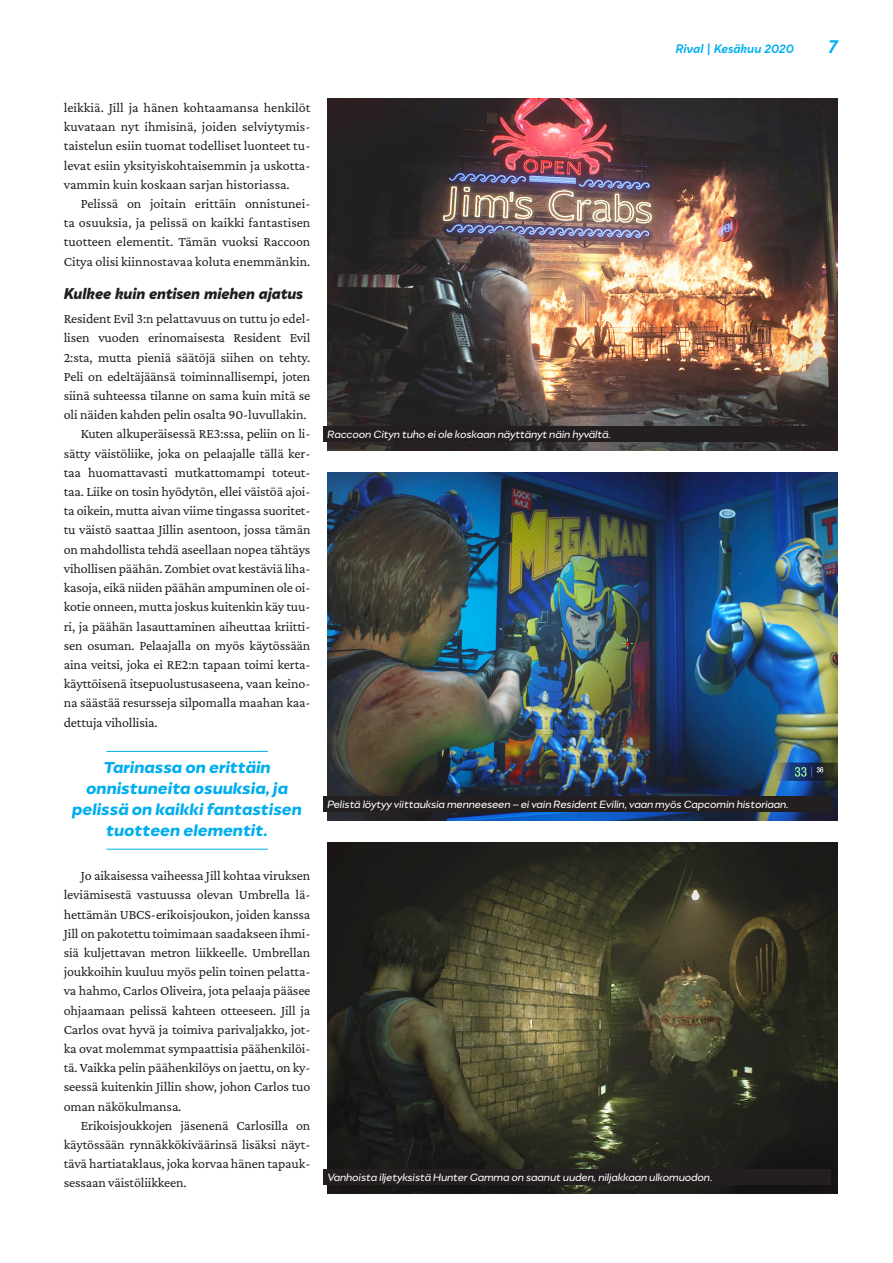
<style>
.page{position:relative;width:893px;height:1263px;background:#fff}
.page>*{position:absolute;margin:0;border:0;box-sizing:border-box;transform-origin:0 0}
.nosto{font:italic 600 18px/21px "Migrena Grotesque";color:#00aeef;text-align:center}
.t1{font:italic 700 18px "Qualion";color:#00aeef}
.väliotsikko{font:italic 800 15px "Qualion";letter-spacing:-.005em;color:#231f20}
.leipä{font:13.95px/19.2px "Crimson Pro";letter-spacing:-.01em;color:#231f20;text-align:justify}
.ensileipä{font:13.95px/19.2px "Crimson Pro";letter-spacing:-.01em;color:#231f20;text-align:justify}
.kuvateksti{font:italic 12px "Migrena Grotesque";letter-spacing:-.01em;color:#fff}
.t2{font:italic 700 12px "Qualion";color:#00aeef}
</style>
<div class="page">
<img style="left:327px;top:472px;width:511px;height:349px">
<div style="left:323px;top:796px;width:508px;height:16px;background:#231f20"></div>
<hr style="left:106px;top:751px;width:162px;height:1px;background:#00aeef">
<hr style="left:106px;top:849px;width:162px;height:1px;background:#00aeef">
<img style="left:327px;top:842px;width:511px;height:352px">
<img style="left:327px;top:99px;width:511px;height:352px">
<div style="left:323px;top:1170px;width:508px;height:15px;background:#231f20"></div>
<div style="left:323px;top:427px;width:508px;height:15px;background:#231f20"></div>
<p class="t2" style="left:675px;top:41px;width:120px">Rival | Kesäkuu 2020</p>
<p class="t1" style="left:828px;top:36px;width:11px">7</p>
<p class="leipä" style="left:64px;top:98px;width:248px">leikkiä. Jill ja hänen kohtaamansa henkilöt kuvataan nyt ihmisinä, joiden selviytymis&shy;taistelun esiin tuomat todelliset luonteet tu&shy;levat esiin yksityiskohtaisemmin ja uskotta&shy;vammin kuin koskaan sarjan historiassa.</p>
<p class="leipä" style="left:64px;top:194px;width:248px;text-indent:17px">Pelissä on joitain erittäin onnistunei&shy;ta osuuksia, ja pelissä on kaikki fantastisen tuotteen elementit. Tämän vuoksi Raccoon Citya olisi kiinnostavaa koluta enemmänkin.</p>
<p class="väliotsikko" style="left:64px;top:285px;width:241px">Kulkee kuin entisen miehen ajatus</p>
<p class="ensileipä" style="left:64px;top:309px;width:248px">Resident Evil 3:n pelattavuus on tuttu jo edel&shy;lisen vuoden erinomaisesta Resident Evil 2:sta, mutta pieniä säätöjä siihen on tehty.<br>Peli on edeltäjäänsä toiminnallisempi, joten siinä suhteessa tilanne on sama kuin mitä se oli näiden kahden pelin osalta 90-luvullakin.</p>
<p class="leipä" style="left:64px;top:424px;width:248px;text-indent:17px">Kuten alkuperäisessä RE3:ssa, peliin on li&shy;sätty väistöliike, joka on pelaajalle tällä ker&shy;taa huomattavasti mutkattomampi toteut&shy;taa. Liike on tosin hyödytön, ellei väistöä ajoi&shy;ta oikein, mutta aivan viime tingassa suoritet&shy;tu väistö saattaa Jillin asentoon, jossa tämän on mahdollista tehdä aseellaan nopea tähtäys vihollisen päähän. Zombiet ovat kestäviä liha&shy;kasoja, eikä niiden päähän ampuminen ole oi&shy;kotie onneen, mutta joskus kuitenkin käy tuu&shy;ri, ja päähän lasauttaminen aiheuttaa kriitti&shy;sen osuman. Pelaajalla on myös käytössään aina veitsi, joka ei RE2:n tapaan toimi kerta&shy;käyttöisenä itsepuolustusaseena, vaan keino&shy;na säästää resursseja silpomalla maahan kaa&shy;dettuja vihollisia.</p>
<p class="nosto" style="left:72px;top:757px;width:231px">Tarinassa on erittäin onnistuneita osuuksia, ja pelissä on kaikki fantastisen tuotteen elementit.</p>
<p class="leipä" style="left:64px;top:866px;width:248px;text-indent:17px">Jo aikaisessa vaiheessa Jill kohtaa viruksen leviämisestä vastuussa olevan Umbrella lä&shy;hettämän UBCS-erikoisjoukon, joiden kanssa Jill on pakotettu toimimaan saadakseen ihmi&shy;siä kuljettavan metron liikkeelle. Umbrellan joukkoihin kuuluu myös pelin toinen pelatta&shy;va hahmo, Carlos Oliveira, jota pelaaja pääsee ohjaamaan pelissä kahteen otteeseen. Jill ja Carlos ovat hyvä ja toimiva parivaljakko, jot&shy;ka ovat molemmat sympaattisia päähenkilöi&shy;tä. Vaikka pelin päähenkilöys on jaettu, on ky&shy;seessä kuitenkin Jillin show, johon Carlos tuo oman näkökulmansa.</p>
<p class="leipä" style="left:64px;top:1115px;width:248px;text-indent:17px">Erikoisjoukkojen jäsenenä Carlosilla on käytössään rynnäkkökiväärinsä lisäksi näyt&shy;tävä hartiataklaus, joka korvaa hänen tapauk&shy;sessaan väistöliikkeen.</p>
<p class="kuvateksti" style="left:327px;top:427px;width:285px">Raccoon Cityn tuho ei ole koskaan näyttänyt näin hyvältä.</p>
<p class="kuvateksti" style="left:327px;top:797px;width:463px">Pelistä löytyy viittauksia menneeseen – ei vain Resident Evilin, vaan myös Capcomin historiaan.</p>
<p class="kuvateksti" style="left:327px;top:1170px;width:387px">Vanhoista iljetyksistä Hunter Gamma on saanut uuden, niljakkaan ulkomuodon.</p>
</div>
